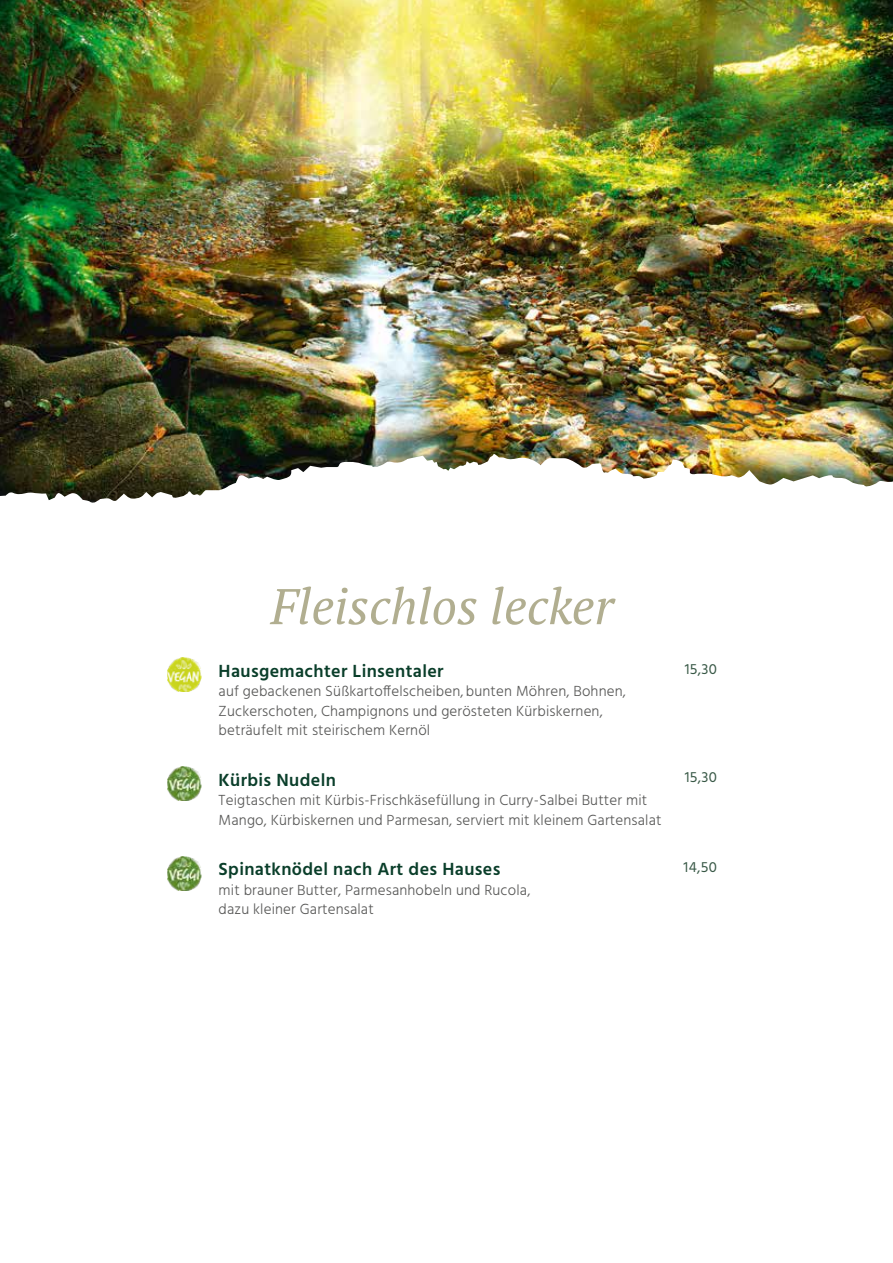
<style>
.page{position:relative;width:893px;height:1263px;background:#fff}
.page>*{position:absolute;margin:0;border:0;box-sizing:border-box;transform-origin:0 0}
.t1{font:italic 50.1px "PT Serif";color:#b1ae90}
.t2{font:600 18px "Hind";letter-spacing:.02em;color:#0a3e2a}
.t3{font:300 15px/19.5px "Hind";letter-spacing:.01em;color:#575756}
.t4{font:15px "Hind";letter-spacing:.02em;color:#385846}
</style>
<div class="page">
<img style="left:600px;top:0;width:293px;height:487px">
<img style="left:0;top:0;width:600px;height:503px">
<img style="left:168px;top:658px;width:34px;height:34px">
<img style="left:168px;top:767px;width:34px;height:34px">
<img style="left:168px;top:856px;width:34px;height:34px">
<h1 class="t1" style="left:271px;top:574px;width:344px">Fleischlos lecker</h1>
<p class="t2" style="left:219px;top:658px;width:227px">Hausgemachter Linsentaler</p>
<p class="t3" style="left:219px;top:682px;width:409px">auf gebackenen Süßkartoffelscheiben, bunten Möhren, Bohnen,<br>Zuckerschoten, Champignons und gerösteten Kürbiskernen, beträufelt mit steirischem Kernöl</p>
<p class="t2" style="left:219px;top:767px;width:119px">Kürbis Nudeln</p>
<p class="t3" style="left:219px;top:791px;width:444px">Teigtaschen mit Kürbis-Frischkäsefüllung in Curry-Salbei Butter mit<br>Mango, Kürbiskernen und Parmesan, serviert mit kleinem Gartensalat</p>
<p class="t2" style="left:219px;top:856px;width:283px">Spinatknödel nach Art des Hauses</p>
<p class="t3" style="left:219px;top:881px;width:313px">mit brauner Butter, Parmesanhobeln und Rucola, dazu kleiner Gartensalat</p>
<p class="t4" style="left:685px;top:658px;width:34px">15,30</p>
<p class="t4" style="left:685px;top:767px;width:34px">15,30</p>
<p class="t4" style="left:684px;top:857px;width:35px">14,50</p>
</div>
